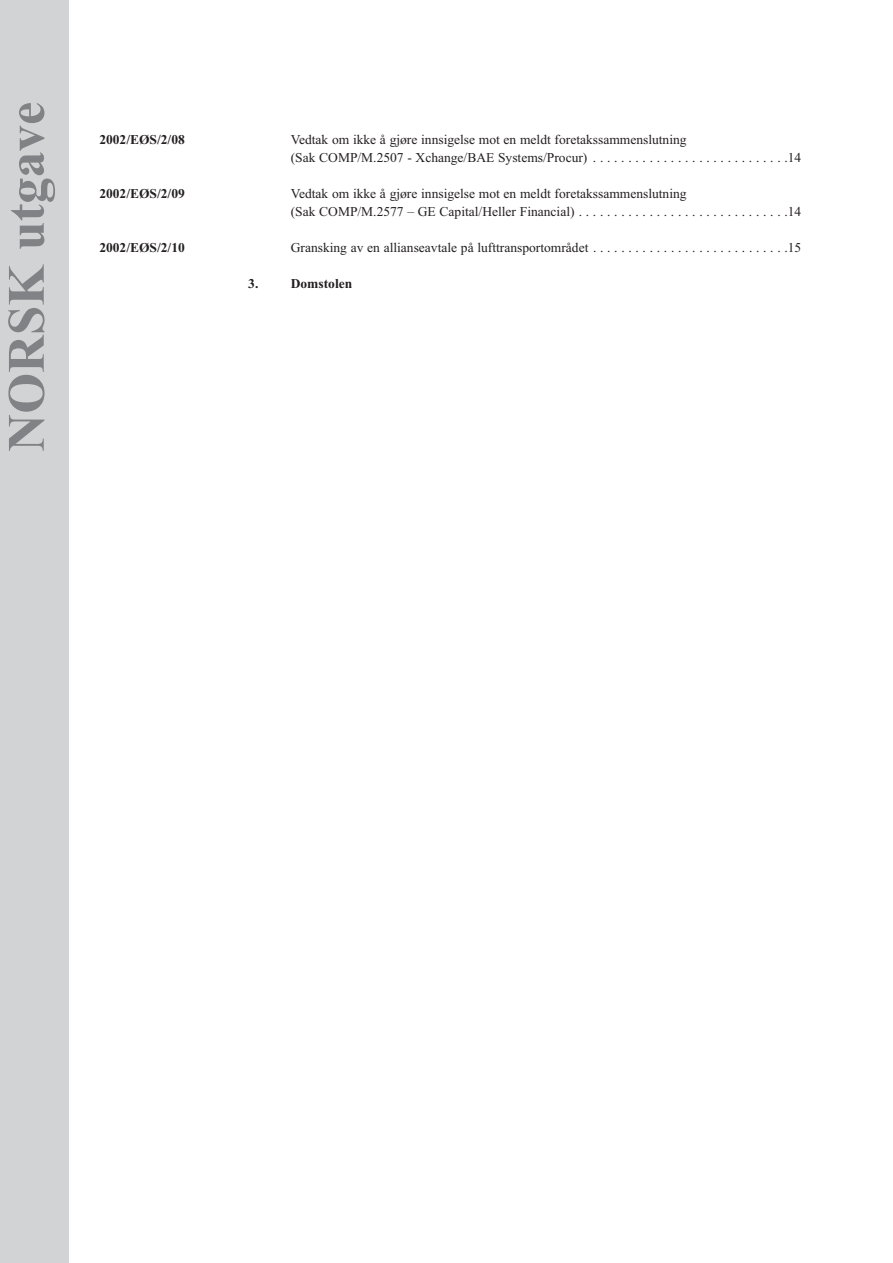
<style>
.page{position:relative;width:893px;height:1263px;background:#fff}
.page>*{position:absolute;margin:0;border:0;box-sizing:border-box;transform-origin:0 0}
.t1{font:700 52.5px "Times New Roman";color:#808285}
.t2{font:13.5px/18px "Times New Roman";color:#231f20}
.t3{font:700 13.5px "Times New Roman";color:#231f20}
</style>
<div class="page">
<div style="left:0;top:0;width:68px;height:1263px;background:#d1d3d4"></div>
<h1 class="t1" style="left:9px;top:452px;width:351px;rotate:-90deg">NORSK utgave</h1>
<p class="t3" style="left:99px;top:135px;width:87px">2002/EØS/2/08</p>
<p class="t2" style="left:291px;top:132px;width:512px">Vedtak om ikke å gjøre innsigelse mot en meldt foretakssammenslutning<br>(Sak COMP/M.2507 - Xchange/BAE Systems/Procur) . . . . . . . . . . . . . . . . . . . . . . . . . . . .14</p>
<p class="t3" style="left:99px;top:189px;width:87px">2002/EØS/2/09</p>
<p class="t2" style="left:291px;top:186px;width:512px">Vedtak om ikke å gjøre innsigelse mot en meldt foretakssammenslutning<br>(Sak COMP/M.2577 – GE Capital/Heller Financial) . . . . . . . . . . . . . . . . . . . . . . . . . . . . . .14</p>
<p class="t3" style="left:99px;top:243px;width:87px">2002/EØS/2/10</p>
<p class="t2" style="left:291px;top:240px;width:512px">Gransking av en allianseavtale på lufttransportområdet . . . . . . . . . . . . . . . . . . . . . . . . . . . .15</p>
<p class="t3" style="left:248px;top:279px;width:106px">3. Domstolen</p>
</div>
